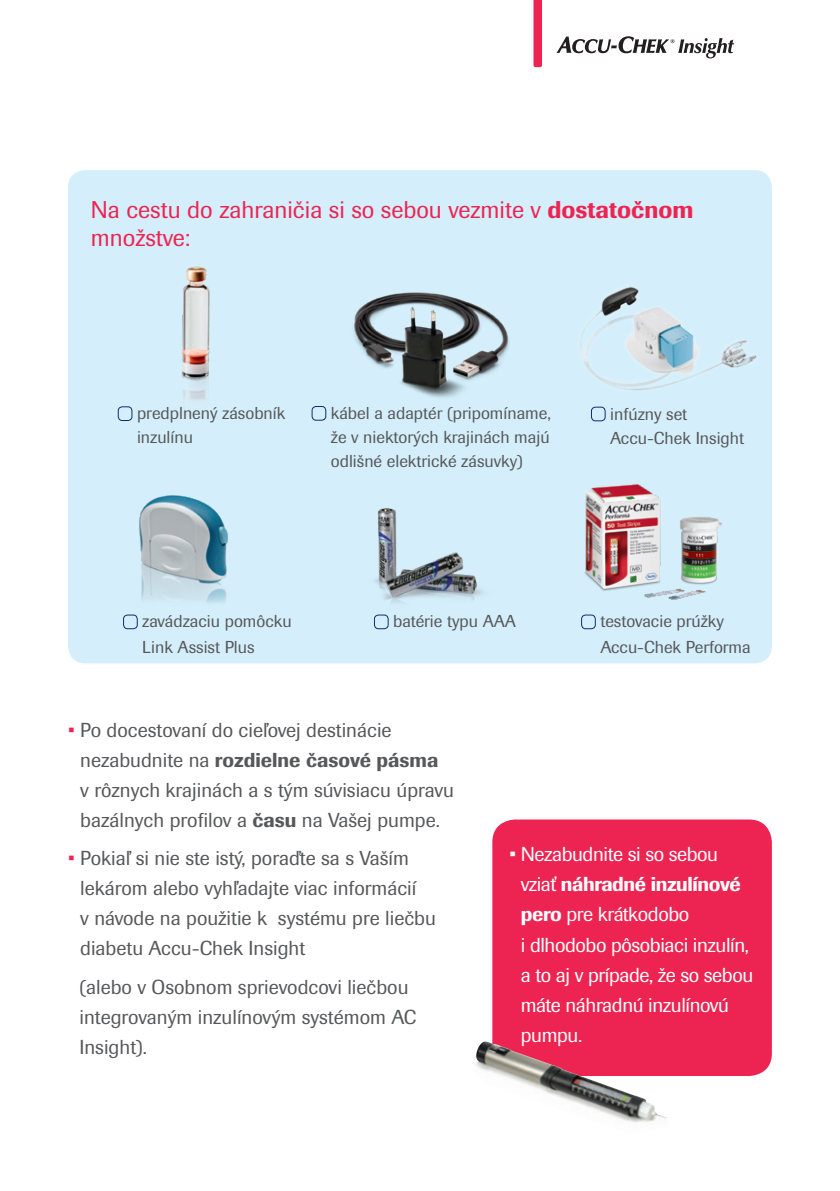
<style>
.page{position:relative;width:840px;height:1191px;background:#fff}
.page>*{position:absolute;margin:0;border:0;box-sizing:border-box;transform-origin:0 0}
.t1{font:24px/28px "Imago Pro";color:#ed2452}
.t2{font:20px/30px "Imago Pro";color:#57585a}
.t3{font:20px/30px "Imago Pro";letter-spacing:-.02em;color:#fff}
.t4{font:17.2px/24px "Imago Pro";color:#57585a}
.s1{font-weight:500}
.s2{color:#ed2452}
</style>
<div class="page">
<div style="left:492px;top:819px;width:279px;height:257px;background:#ed2452;border-radius:23px"></div>
<img style="left:475px;top:1041px;width:192px;height:82px">
<svg style="left:533px;top:0;width:8px;height:67px"></svg>
<svg style="left:556px;top:36px;width:177px;height:22px"></svg>
<div style="left:68px;top:170px;width:703px;height:493px;background:#d4effb;border-radius:17px"></div>
<img style="left:181px;top:266px;width:29px;height:135px">
<div style="left:118px;top:406px;width:14px;height:15px;border:1px solid #0d2c6e;border-radius:4px"></div>
<div style="left:123px;top:614px;width:15px;height:15px;border:1px solid #0d2c6e;border-radius:4px"></div>
<div style="left:590px;top:407px;width:15px;height:14px;border:1px solid #0d2c6e;border-radius:4px"></div>
<div style="left:581px;top:614px;width:14px;height:15px;border:1px solid #0d2c6e;border-radius:4px"></div>
<img style="left:133px;top:495px;width:95px;height:124px">
<img style="left:375px;top:507px;width:109px;height:113px">
<div style="left:374px;top:614px;width:14px;height:15px;border:1px solid #0d2c6e;border-radius:4px"></div>
<img style="left:580px;top:286px;width:177px;height:104px">
<img style="left:584px;top:484px;width:138px;height:116px">
<div style="left:311px;top:406px;width:15px;height:14px;border:1px solid #0d2c6e;border-radius:4px"></div>
<img style="left:353px;top:292px;width:156px;height:106px">
<p class="t1" style="left:91px;top:195px;width:603px">Na cestu do zahraničia si so sebou vezmite v <span class="s1">dostatočnom </span>množstve:</p>
<p class="t4" style="left:137px;top:401px;width:150px">predplnený zásobník inzulínu</p>
<p class="t4" style="left:330px;top:401px;width:221px;text-align:justify">kábel a adaptér (pripomíname, že v niektorých krajinách majú odlišné elektrické zásuvky)</p>
<p class="t4" style="left:610px;top:401px;width:135px">infúzny set<br>Accu-Chek Insight</p>
<p class="t4" style="left:142px;top:608px;width:151px;line-height:25.6px">zavádzaciu pomôcku<br>Link Assist Plus</p>
<p class="t4" style="left:393px;top:609px;width:124px">batérie typu AAA</p>
<p class="t4" style="left:600px;top:608px;width:152px;line-height:25.6px">testovacie prúžky<br>Accu-Chek Performa</p>
<p class="t2" style="left:80px;top:714px;width:375px;text-indent:-12px"><span class="s2">•</span> Po docestovaní do cieľovej destinácie nezabudnite na <span class="s1">rozdielne časové pásma<br></span>v rôznych krajinách a s tým súvisiacu úpravu bazálnych profilov a <span class="s1">času</span> na Vašej pumpe.</p>
<p class="t2" style="left:80px;top:843px;width:357px;text-indent:-12px"><span class="s2">•</span> Pokiaľ si nie ste istý, poraďte sa s Vaším lekárom alebo vyhľadajte viac informácií<br>v návode na použitie k systému pre liečbu diabetu Accu-Chek Insight</p>
<p class="t2" style="left:79px;top:971px;width:338px">(alebo v Osobnom sprievodcovi liečbou integrovaným inzulínovým systémom AC<br>Insight).</p>
<p class="t3" style="left:520px;top:839px;width:234px;text-indent:-11px">• Nezabudnite si so sebou vziať <span class="s1">náhradné inzulínové pero</span> pre krátkodobo<br>i dlhodobo pôsobiaci inzulín, a to aj v prípade, že so sebou máte náhradnú inzulínovú pumpu.</p>
</div>
